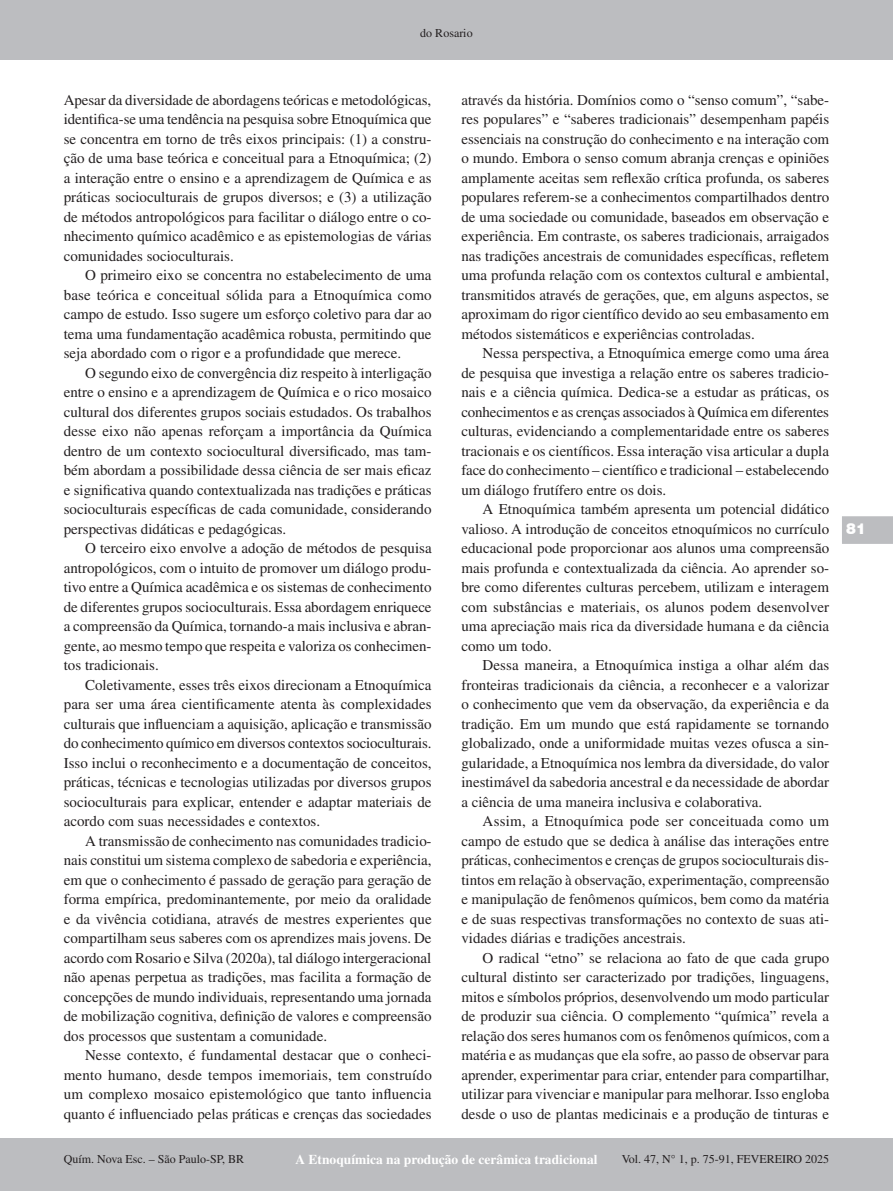
<style>
.page{position:relative;width:893px;height:1191px;background:#fff}
.page>*{position:absolute;margin:0;border:0;box-sizing:border-box;transform-origin:0 0}
.t1{font:15px/19.5px "Times LT Std";color:#231f20;text-align:justify}
.t2{font:900 15px "Swiss 721 BT";color:#fff}
.t3{font:700 13.5px "Times LT Std";color:#fff}
.t4{font:12px "Times LT Std";color:#231f20}
</style>
<div class="page">
<div style="left:0;top:0;width:893px;height:60px;background:#bcbdc0"></div>
<div style="left:0;top:1138px;width:893px;height:53px;background:#bcbdc0"></div>
<svg style="left:842px;top:516px;width:51px;height:28px"></svg>
<p class="t4" style="left:420px;top:27px;width:54px">do Rosario</p>
<p class="t1" style="left:64px;top:90px;width:369px">Apesar da diversidade de abordagens teóricas e metodológicas, identifica-se uma tendência na pesquisa sobre Etnoquímica que se concentra em torno de três eixos principais: (1) a constru&shy;ção de uma base teórica e conceitual para a Etnoquímica; (2) a interação entre o ensino e a aprendizagem de Química e as práticas socioculturais de grupos diversos; e (3) a utilização de métodos antropológicos para facilitar o diálogo entre o co&shy;nhecimento químico acadêmico e as epistemologias de várias comunidades socioculturais.</p>
<p class="t1" style="left:64px;top:265px;width:369px;text-indent:21px">O primeiro eixo se concentra no estabelecimento de uma base teórica e conceitual sólida para a Etnoquímica como campo de estudo. Isso sugere um esforço coletivo para dar ao tema uma fundamentação acadêmica robusta, permitindo que seja abordado com o rigor e a profundidade que merece.</p>
<p class="t1" style="left:64px;top:363px;width:370px;text-indent:21px">O segundo eixo de convergência diz respeito à interligação entre o ensino e a aprendizagem de Química e o rico mosaico cultural dos diferentes grupos sociais estudados. Os trabalhos desse eixo não apenas reforçam a importância da Química dentro de um contexto sociocultural diversificado, mas tam&shy;bém abordam a possibilidade dessa ciência de ser mais eficaz e significativa quando contextualizada nas tradições e práticas socioculturais específicas de cada comunidade, considerando perspectivas didáticas e pedagógicas.</p>
<p class="t1" style="left:64px;top:538px;width:369px;text-indent:21px">O terceiro eixo envolve a adoção de métodos de pesquisa antropológicos, com o intuito de promover um diálogo produ&shy;tivo entre a Química acadêmica e os sistemas de conhecimento de diferentes grupos socioculturais. Essa abordagem enriquece a compreensão da Química, tornando-a mais inclusiva e abran&shy;gente, ao mesmo tempo que respeita e valoriza os conhecimen&shy;tos tradicionais.</p>
<p class="t1" style="left:64px;top:675px;width:369px;text-indent:21px">Coletivamente, esses três eixos direcionam a Etnoquímica para ser uma área cientificamente atenta às complexidades culturais que influenciam a aquisição, aplicação e transmissão do conhecimento químico em diversos contextos socioculturais.<br>Isso inclui o reconhecimento e a documentação de conceitos, práticas, técnicas e tecnologias utilizadas por diversos grupos socioculturais para explicar, entender e adaptar materiais de acordo com suas necessidades e contextos.</p>
<p class="t1" style="left:64px;top:831px;width:369px;text-indent:21px">A transmissão de conhecimento nas comunidades tradicio&shy;nais constitui um sistema complexo de sabedoria e experiência, em que o conhecimento é passado de geração para geração de forma empírica, predominantemente, por meio da oralidade e da vivência cotidiana, através de mestres experientes que compartilham seus saberes com os aprendizes mais jovens. De acordo com Rosario e Silva (2020a), tal diálogo intergeracional não apenas perpetua as tradições, mas facilita a formação de concepções de mundo individuais, representando uma jornada de mobilização cognitiva, definição de valores e compreensão dos processos que sustentam a comunidade.</p>
<p class="t1" style="left:64px;top:1045px;width:370px;text-indent:21px">Nesse contexto, é fundamental destacar que o conheci&shy;mento humano, desde tempos imemoriais, tem construído um complexo mosaico epistemológico que tanto influencia quanto é influenciado pelas práticas e crenças das sociedades</p>
<p class="t1" style="left:461px;top:90px;width:369px">através da história. Domínios como o “senso comum”, “sabe&shy;res populares” e “saberes tradicionais” desempenham papéis essenciais na construção do conhecimento e na interação com o mundo. Embora o senso comum abranja crenças e opiniões amplamente aceitas sem reflexão crítica profunda, os saberes populares referem-se a conhecimentos compartilhados dentro de uma sociedade ou comunidade, baseados em observação e experiência. Em contraste, os saberes tradicionais, arraigados nas tradições ancestrais de comunidades específicas, refletem uma profunda relação com os contextos cultural e ambiental, transmitidos através de gerações, que, em alguns aspectos, se aproximam do rigor científico devido ao seu embasamento em métodos sistemáticos e experiências controladas.</p>
<p class="t1" style="left:461px;top:343px;width:369px;text-indent:21px">Nessa perspectiva, a Etnoquímica emerge como uma área de pesquisa que investiga a relação entre os saberes tradicio&shy;nais e a ciência química. Dedica-se a estudar as práticas, os conhecimentos e as crenças associados à Química em diferentes culturas, evidenciando a complementaridade entre os saberes tracionais e os científicos. Essa interação visa articular a dupla face do conhecimento – científico e tradicional – estabelecendo um diálogo frutífero entre os dois.</p>
<p class="t1" style="left:461px;top:499px;width:369px;text-indent:21px">A Etnoquímica também apresenta um potencial didático valioso. A introdução de conceitos etnoquímicos no currículo educacional pode proporcionar aos alunos uma compreensão mais profunda e contextualizada da ciência. Ao aprender so&shy;bre como diferentes culturas percebem, utilizam e interagem com substâncias e materiais, os alunos podem desenvolver uma apreciação mais rica da diversidade humana e da ciência como um todo.</p>
<p class="t1" style="left:461px;top:655px;width:369px;text-indent:21px">Dessa maneira, a Etnoquímica instiga a olhar além das fronteiras tradicionais da ciência, a reconhecer e a valorizar o conhecimento que vem da observação, da experiência e da tradição. Em um mundo que está rapidamente se tornando globalizado, onde a uniformidade muitas vezes ofusca a sin&shy;gularidade, a Etnoquímica nos lembra da diversidade, do valor inestimável da sabedoria ancestral e da necessidade de abordar a ciência de uma maneira inclusiva e colaborativa.</p>
<p class="t1" style="left:461px;top:811px;width:369px;text-indent:21px">Assim, a Etnoquímica pode ser conceituada como um campo de estudo que se dedica à análise das interações entre práticas, conhecimentos e crenças de grupos socioculturais dis&shy;tintos em relação à observação, experimentação, compreensão e manipulação de fenômenos químicos, bem como da matéria e de suas respectivas transformações no contexto de suas ati&shy;vidades diárias e tradições ancestrais.</p>
<p class="t1" style="left:461px;top:948px;width:370px;text-indent:21px">O radical “etno” se relaciona ao fato de que cada grupo cultural distinto ser caracterizado por tradições, linguagens, mitos e símbolos próprios, desenvolvendo um modo particular de produzir sua ciência. O complemento “química” revela a relação dos seres humanos com os fenômenos químicos, com a matéria e as mudanças que ela sofre, ao passo de observar para aprender, experimentar para criar, entender para compartilhar, utilizar para vivenciar e manipular para melhorar. Isso engloba desde o uso de plantas medicinais e a produção de tinturas e</p>
<p class="t4" style="left:64px;top:1152px;width:182px">Quím. Nova Esc. – São Paulo-SP, BR</p>
<p class="t3" style="left:295px;top:1151px;width:304px">A Etnoquímica na produção de cerâmica tradicional</p>
<p class="t4" style="left:622px;top:1152px;width:209px">Vol. 47, N° 1, p. 75-91, FEVEREIRO 2025</p>
<p class="t2" style="left:846px;top:519px;width:21px">81</p>
</div>
